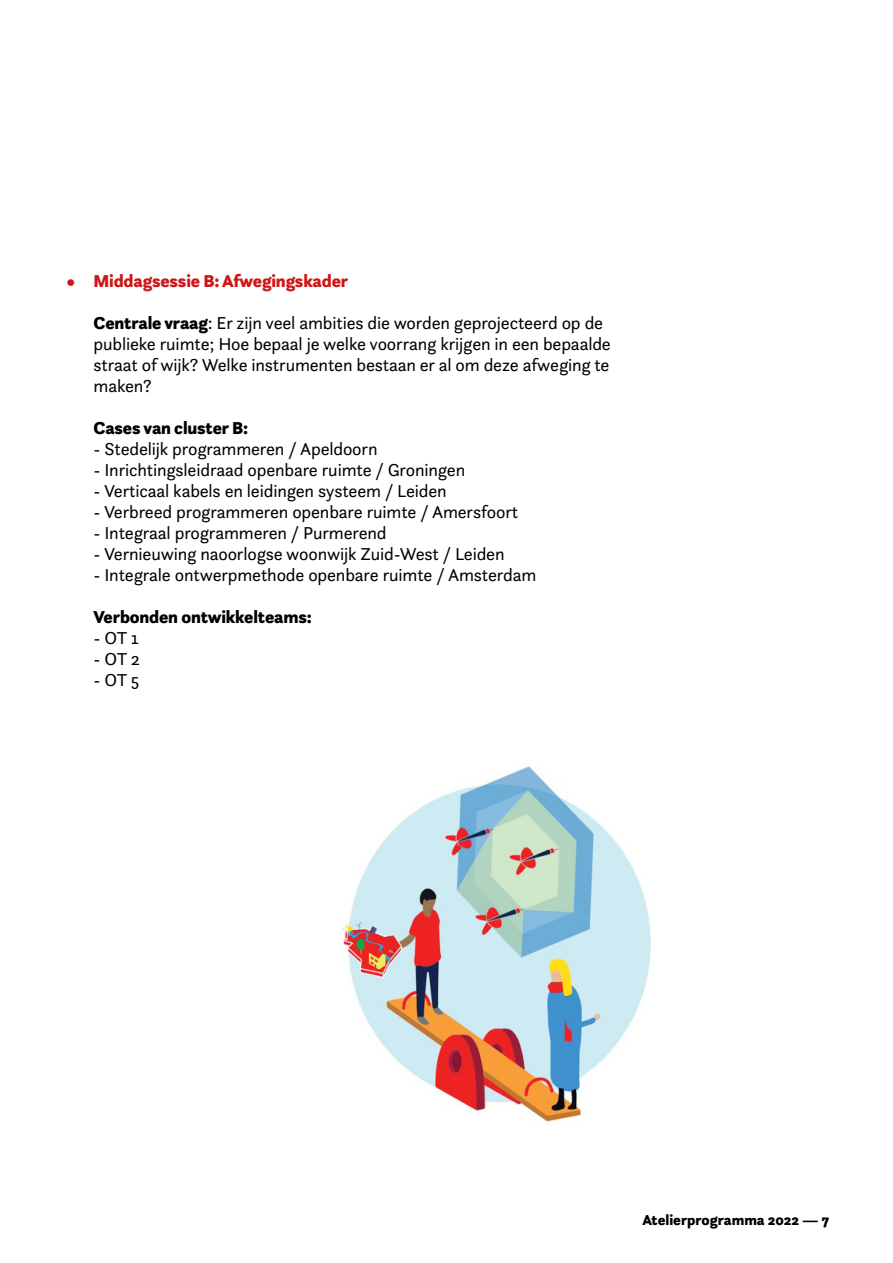
<style>
.page{position:relative;width:893px;height:1263px;background:#fff}
.page>*{position:absolute;margin:0;border:0;box-sizing:border-box;transform-origin:0 0}
.Bullets{font:18px/21px "Questa Sans";letter-spacing:-.01em;color:#000}
.Bullets-2{font:900 18px "Questa Sans";letter-spacing:-.01em;color:#000}
.t1{font:900 18px "Questa Sans";letter-spacing:-.01em;color:#cd1719}
.t2{font:900 15px "Questa Sans";color:#000}
.s1{font-weight:900}
</style>
<div class="page">
<img style="left:341px;top:766px;width:310px;height:356px">
<p class="t1" style="left:67px;top:269px;width:283px">• Middagsessie B: Afwegingskader</p>
<p class="Bullets" style="left:94px;top:311px;width:519px"><span class="s1">Centrale vraag</span>: Er zijn veel ambities die worden geprojecteerd op de publieke ruimte; Hoe bepaal je welke voorrang krijgen in een bepaalde straat of wijk? Welke instrumenten bestaan er al om deze afweging te maken?</p>
<p class="Bullets-2" style="left:94px;top:416px;width:156px">Cases van cluster B:</p>
<p class="Bullets" style="left:94px;top:437px;width:286px">- Stedelijk programmeren / Apeldoorn</p>
<p class="Bullets" style="left:94px;top:458px;width:373px">- Inrichtingsleidraad openbare ruimte / Groningen</p>
<p class="Bullets" style="left:94px;top:479px;width:355px">- Verticaal kabels en leidingen systeem / Leiden</p>
<p class="Bullets" style="left:94px;top:500px;width:426px">- Verbreed programmeren openbare ruimte / Amersfoort</p>
<p class="Bullets" style="left:94px;top:521px;width:295px">- Integraal programmeren / Purmerend</p>
<p class="Bullets" style="left:94px;top:542px;width:413px">- Vernieuwing naoorlogse woonwijk Zuid-West / Leiden</p>
<p class="Bullets" style="left:94px;top:563px;width:444px">- Integrale ontwerpmethode openbare ruimte / Amsterdam</p>
<p class="Bullets-2" style="left:94px;top:605px;width:220px">Verbonden ontwikkelteams:</p>
<p class="Bullets" style="left:94px;top:626px;width:47px">- OT 1</p>
<p class="Bullets" style="left:94px;top:647px;width:48px">- OT 2</p>
<p class="Bullets" style="left:94px;top:668px;width:48px">- OT 5</p>
<p class="t2" style="left:642px;top:1210px;width:188px">Atelierprogramma 2022 — 7</p>
</div>
